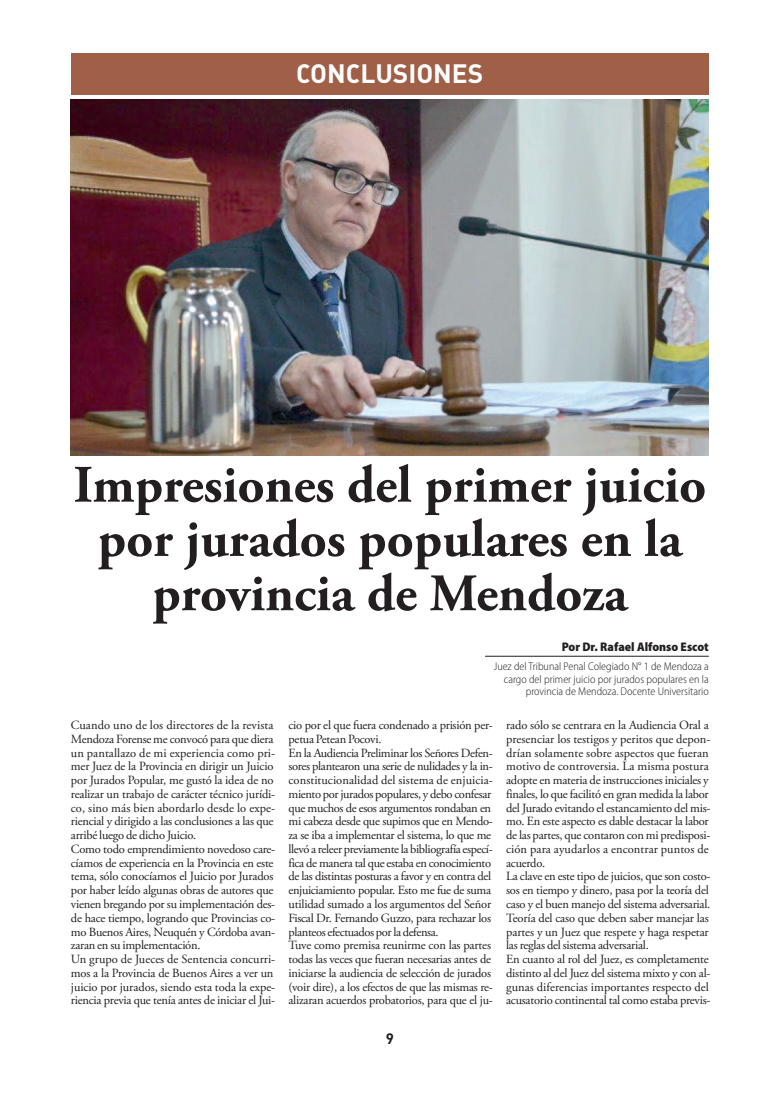
<style>
.page{position:relative;width:762px;height:1099px;background:#fff}
.page>*{position:absolute;margin:0;border:0;box-sizing:border-box;transform-origin:0 0}
.t1{font:700 52.5px/54.2px "Adobe Garamond Pro";color:#231f20;text-align:center}
.t2{font:26.25px "DIN Bold Alternate";color:#fff}
.t3{font:700 15px "DIN";color:#231f20}
.t4{font:12.5px/13.8px "Adobe Garamond Pro";letter-spacing:-.02em;color:#231f20}
.t5{font:900 semi-condensed 12.5px "Myriad Pro";color:#231f20}
.t6{font:300 semi-condensed 11.25px/12.5px "Myriad Pro";color:#231f20;text-align:right}
</style>
<div class="page">
<div style="left:71px;top:53px;width:638px;height:41px;background:#a05f47"></div>
<img style="left:71px;top:100px;width:638px;height:355px">
<hr style="left:485px;top:656px;width:224px;height:1px;background:#231f20">
<h2 class="t2" style="left:296px;top:59px;width:189px">CONCLUSIONES</h2>
<h1 class="t1" style="left:74px;top:462px;width:634px">Impresiones del primer juicio por jurados populares en la provincia de Mendoza</h1>
<p class="t5" style="left:562px;top:642px;width:149px">Por Dr. Rafael Alfonso Escot</p>
<p class="t6" style="left:494px;top:661px;width:216px">Juez del Tribunal Penal Colegiado N° 1 de Mendoza a cargo del primer juicio por jurados populares en la provincia de Mendoza. Docente Universitario</p>
<p class="t4" style="left:71px;top:719px;width:206px">Cuando uno de los directores de la revista Mendoza Forense me convocó para que diera un pantallazo de mi experiencia como pri&shy;mer Juez de la Provincia en dirigir un Juicio por Jurados Popular, me gustó la idea de no realizar un trabajo de carácter técnico jurídi&shy;co, sino más bien abordarlo desde lo expe&shy;riencial y dirigido a las conclusiones a las que arribé luego de dicho Juicio.<br>Como todo emprendimiento novedoso care&shy;cíamos de experiencia en la Provincia en este tema, sólo conocíamos el Juicio por Jurados por haber leído algunas obras de autores que vienen bregando por su implementación des&shy;de hace tiempo, logrando que Provincias co&shy;mo Buenos Aires, Neuquén y Córdoba avan&shy;zaran en su implementación.<br>Un grupo de Jueces de Sentencia concurri&shy;mos a la Provincia de Buenos Aires a ver un juicio por jurados, siendo esta toda la expe&shy;riencia previa que tenía antes de iniciar el Jui-</p>
<p class="t4" style="left:288px;top:719px;width:206px">cio por el que fuera condenado a prisión per&shy;petua Petean Pocovi.<br>En la Audiencia Preliminar los Señores Defen&shy;sores plantearon una serie de nulidades y la in&shy;constitucionalidad del sistema de enjuicia&shy;miento por jurados populares, y debo confesar que muchos de esos argumentos rondaban en mi cabeza desde que supimos que en Mendo&shy;za se iba a implementar el sistema, lo que me llevó a releer previamente la bibliografía especí&shy;fica de manera tal que estaba en conocimiento de las distintas posturas a favor y en contra del enjuiciamiento popular. Esto me fue de suma utilidad sumado a los argumentos del Señor Fiscal Dr. Fernando Guzzo, para rechazar los planteos efectuados por la defensa.<br>Tuve como premisa reunirme con las partes todas las veces que fueran necesarias antes de iniciarse la audiencia de selección de jurados (voir dire), a los efectos de que las mismas re&shy;alizaran acuerdos probatorios, para que el ju-</p>
<p class="t4" style="left:506px;top:719px;width:206px">rado sólo se centrara en la Audiencia Oral a presenciar los testigos y peritos que depon&shy;drían solamente sobre aspectos que fueran motivo de controversia. La misma postura adopte en materia de instrucciones iniciales y finales, lo que facilitó en gran medida la labor del Jurado evitando el estancamiento del mis&shy;mo. En este aspecto es dable destacar la labor de las partes, que contaron con mi predisposi&shy;ción para ayudarlos a encontrar puntos de acuerdo.<br>La clave en este tipo de juicios, que son costo&shy;sos en tiempo y dinero, pasa por la teoría del caso y el buen manejo del sistema adversarial.<br>Teoría del caso que deben saber manejar las partes y un Juez que respete y haga respetar las reglas del sistema adversarial.<br>En cuanto al rol del Juez, es completamente distinto al del Juez del sistema mixto y con al&shy;gunas diferencias importantes respecto del acusatorio continental tal como estaba previs-</p>
<p class="t3" style="left:386px;top:1029px;width:10px">9</p>
</div>
